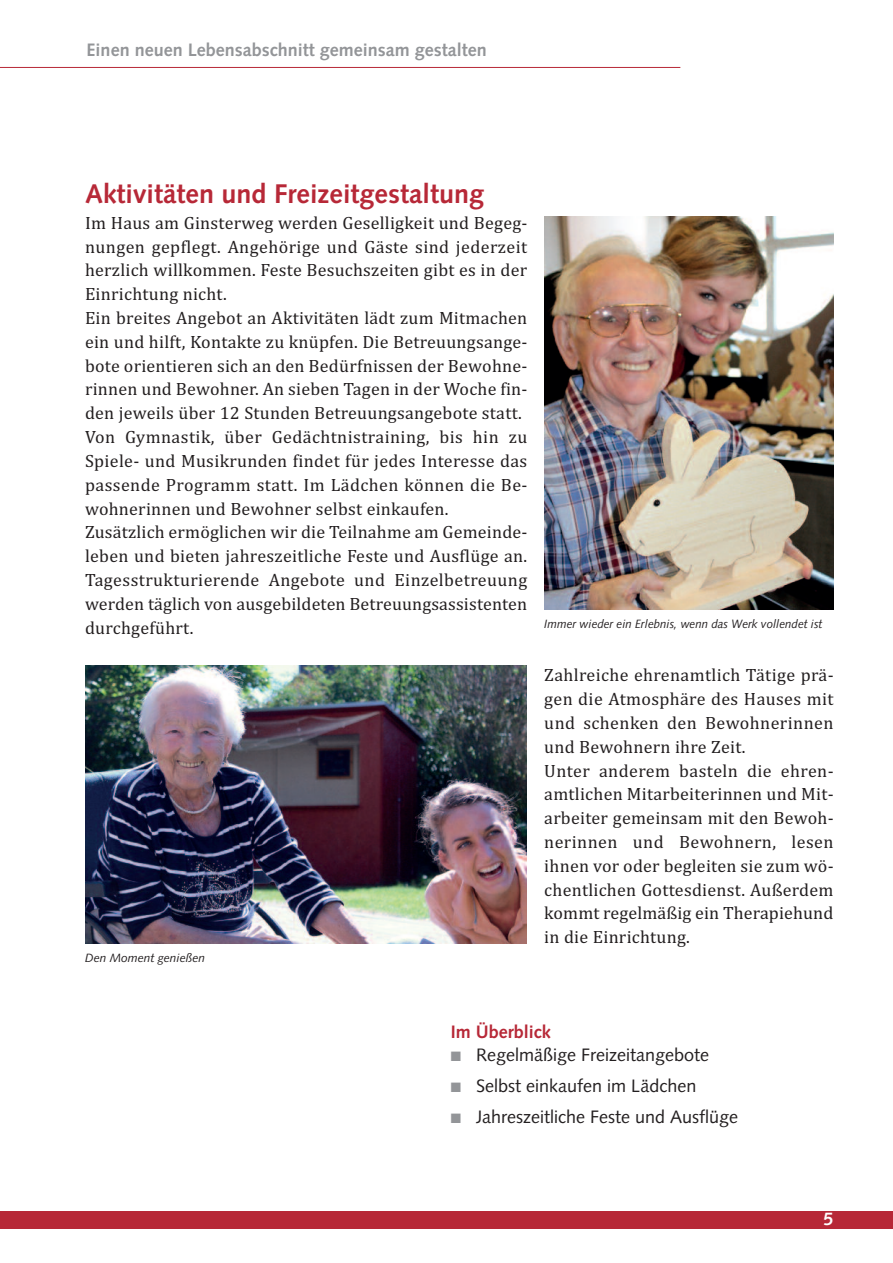
<style>
.page{position:relative;width:893px;height:1263px;background:#fff}
.page>*{position:absolute;margin:0;border:0;box-sizing:border-box;transform-origin:0 0}
.t1{font:700 27px "Syntax Com";color:#b72837}
.t2{font:18px/23.9px "Cambria";letter-spacing:.015em;color:#231f20}
.t3{font:18px "Syntax Com";color:#231f20}
.t4{font:700 18px "Syntax Com";color:#939598}
.t5{font:700 18px "Syntax Com";color:#b72837}
.t6{font:700 18px "Syntax Com";color:#fff}
.t7{font:italic 12px "Syntax Com";color:#231f20;scale:.96 1}
.t8{font:italic 12px "Syntax Com";color:#231f20}
.s1{color:#939598}
</style>
<div class="page">
<div style="left:0;top:1212px;width:893px;height:17px;background:#b72837"></div>
<hr style="left:0;top:67px;width:680px;height:1px;background:#b72837">
<img style="left:544px;top:217px;width:289px;height:393px">
<img style="left:85px;top:666px;width:442px;height:277px">
<p class="t4" style="left:87px;top:39px;width:401px">Einen neuen Lebensabschnitt gemeinsam gestalten</p>
<h1 class="t1" style="left:85px;top:178px;width:401px">Aktivitäten und Freizeitgestaltung</h1>
<p class="t2" style="left:85px;top:211px;width:444px">Im Haus am Ginsterweg werden Geselligkeit und Begeg&shy;nungen gepflegt. Angehörige und Gäste sind jederzeit herzlich willkommen. Feste Besuchszeiten gibt es in der Einrichtung nicht.<br>Ein breites Angebot an Aktivitäten lädt zum Mitmachen ein und hilft, Kontakte zu knüpfen. Die Betreuungsange&shy;bote orientieren sich an den Bedürfnissen der Bewohne&shy;rinnen und Bewohner. An sieben Tagen in der Woche fin&shy;den jeweils über 12 Stunden Betreuungsangebote statt.<br>Von Gymnastik, über Gedächtnistraining, bis hin zu Spiele- und Musikrunden findet für jedes Interesse das passende Programm statt. Im Lädchen können die Be&shy;wohnerinnen und Bewohner selbst einkaufen.<br>Zusätzlich ermöglichen wir die Teilnahme am Gemeinde&shy;leben und bieten jahreszeitliche Feste und Ausflüge an.<br>Tagesstrukturierende Angebote und Einzelbetreuung werden täglich von ausgebildeten Betreuungsassistenten durchgeführt.</p>
<p class="t8" style="left:85px;top:950px;width:122px">Den Moment genießen</p>
<p class="t7" style="left:544px;top:617px;width:291px">Immer wieder ein Erlebnis, wenn das Werk vollendet ist</p>
<p class="t2" style="left:544px;top:663px;width:291px">Zahlreiche ehrenamtlich Tätige prä&shy;gen die Atmosphäre des Hauses mit und schenken den Bewohnerinnen und Bewohnern ihre Zeit.<br>Unter anderem basteln die ehren&shy;amtlichen Mitarbeiterinnen und Mit&shy;arbeiter gemeinsam mit den Bewoh&shy;nerinnen und Bewohnern, lesen ihnen vor oder begleiten sie zum wö&shy;chentlichen Gottesdienst. Außerdem kommt regelmäßig ein Therapiehund in die Einrichtung.</p>
<p class="t5" style="left:451px;top:1022px;width:102px">Im Überblick</p>
<p class="t3" style="left:451px;top:1044px;width:260px"><span class="s1">■</span> Regelmäßige Freizeitangebote</p>
<p class="t3" style="left:451px;top:1075px;width:247px"><span class="s1">■</span> Selbst einkaufen im Lädchen</p>
<p class="t3" style="left:451px;top:1106px;width:289px"><span class="s1">■</span> Jahreszeitliche Feste und Ausflüge</p>
<p class="t6" style="left:823px;top:1208px;width:12px">5</p>
</div>
